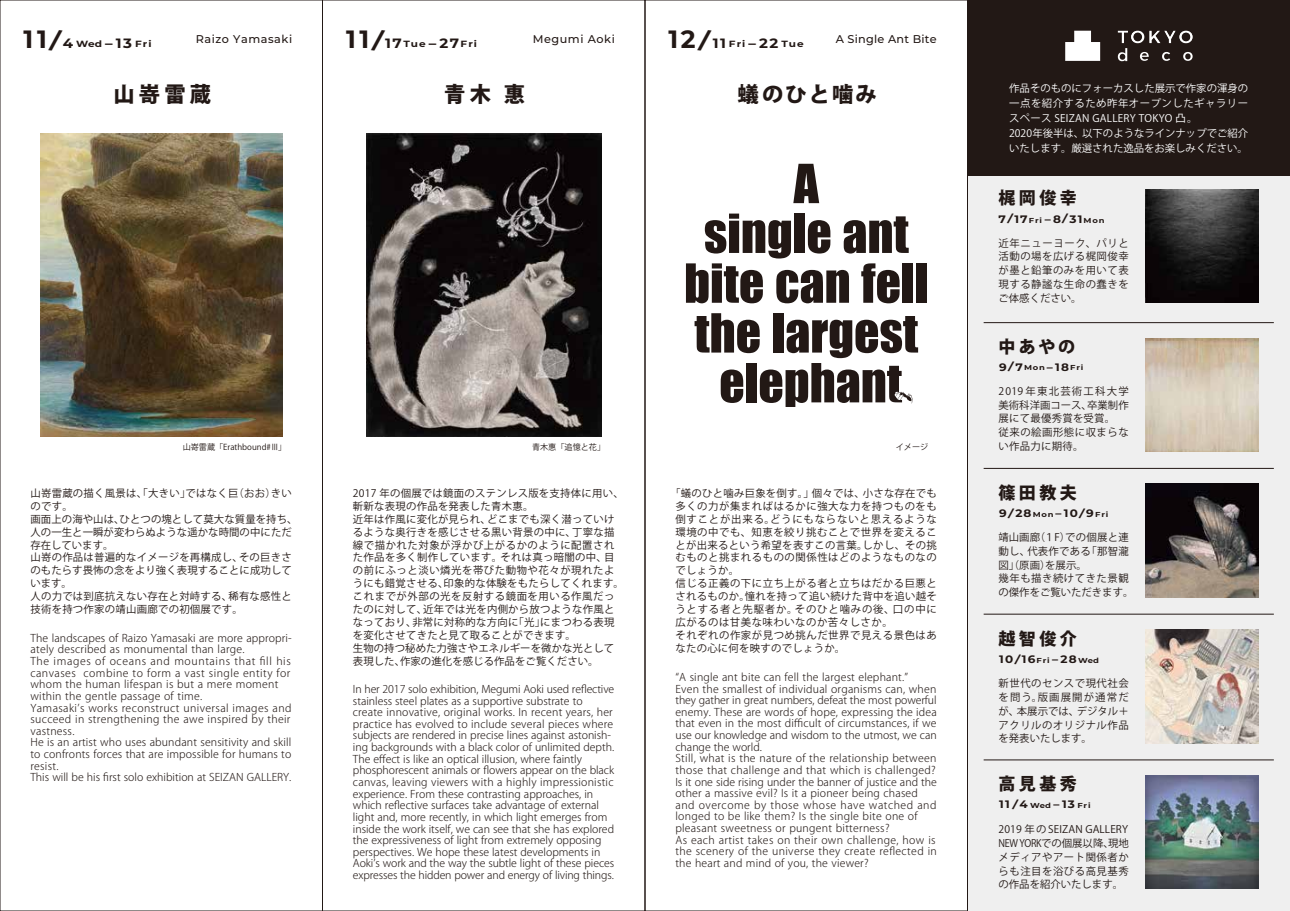
<style>
.page{position:relative;width:1290px;height:911px;background:#fff}
.page>*{position:absolute;margin:0;border:0;box-sizing:border-box;transform-origin:0 0}
.t1{font:700 25px "Montserrat";color:#221815}
.t2{font:800 21.25px "Koz Go Pro";letter-spacing:.15em;color:#221815}
.t3{font:800 17px "Koz Go Pro";letter-spacing:.2em;color:#221815}
.t4{font:500 11.25px "Montserrat";letter-spacing:.05em;color:#221815}
.t5{font:500 11.25px "Montserrat";letter-spacing:.025em;color:#221815}
.t6{font:700 10.75px "Montserrat";letter-spacing:.1em;color:#221815;scale:1.11 1}
.t7{font:300 10.62px/11.6px "Koz Go Pro";letter-spacing:.015em;color:#221815}
.t8{font:10.38px/12.9px "Koz Go Pro";letter-spacing:.025em;color:#221815}
.t9{font:10.38px/12.9px "Koz Go Pro";letter-spacing:.05em;color:#221815}
.t10{font:10.38px/15px "Koz Go Pro";color:#fff}
.t11{font:700 9px "Montserrat";letter-spacing:.1em;color:#221815;scale:1.17 1}
.t12{font:8.12px "Koz Go Pro";color:#221815}
.t13{font:700 7.25px "Montserrat";letter-spacing:.1em;color:#221815;scale:1.17 1}
.s1{font-size:13.5px}
.s2{font-family:"Hiragino Sans W4"}
.s3{font-size:7.25px}
.s4{font-size:10.75px}
</style>
<div class="page">
<div style="left:967px;top:0;width:323px;height:911px;background:#efefef"></div>
<div style="left:967px;top:0;width:323px;height:175px;background:#221815"></div>
<hr style="left:983px;top:322px;width:291px;height:1px;background:#221815">
<hr style="left:983px;top:468px;width:291px;height:1px;background:#221815">
<hr style="left:983px;top:614px;width:291px;height:1px;background:#221815">
<hr style="left:983px;top:759px;width:291px;height:1px;background:#221815">
<img style="left:1145px;top:338px;width:114px;height:113px">
<img style="left:1145px;top:484px;width:114px;height:113px">
<img style="left:1145px;top:629px;width:114px;height:114px">
<img style="left:40px;top:134px;width:242px;height:303px">
<img style="left:366px;top:134px;width:235px;height:303px">
<img style="left:1145px;top:189px;width:114px;height:114px">
<img style="left:1145px;top:775px;width:114px;height:113px">
<svg style="left:793px;top:164px;width:26px;height:39px"></svg>
<svg style="left:686px;top:213px;width:223px;height:90px"></svg>
<div style="left:903px;top:263px;width:10px;height:40px;background:#221815"></div>
<div style="left:916px;top:263px;width:10px;height:40px;background:#221815"></div>
<svg style="left:694px;top:313px;width:224px;height:94px"></svg>
<svg style="left:1065px;top:31px;width:35px;height:30px"></svg>
<svg style="left:1118px;top:31px;width:74px;height:30px"></svg>
<h1 class="t1" style="left:24px;top:21px;width:25px">11</h1>
<p class="t11" style="left:63px;top:38px;width:77px"><span class="s1">4</span> Wed <span class="s1">–13</span> Fri</p>
<p class="t4" style="left:533px;top:31px;width:84px">Megumi Aoki</p>
<h2 class="t2" style="left:444px;top:80px;width:82px">青木 惠</h2>
<h1 class="t1" style="left:346px;top:21px;width:25px">11</h1>
<p class="t11" style="left:385px;top:38px;width:80px"><span class="s1">17</span>Tue <span class="s1">–27</span>Fri</p>
<p class="t4" style="left:196px;top:31px;width:98px">Raizo Yamasaki</p>
<h2 class="t2" style="left:113px;top:80px;width:99px">山嵜雷蔵</h2>
<h1 class="t1" style="left:668px;top:21px;width:29px">12</h1>
<p class="t11" style="left:713px;top:38px;width:79px"><span class="s1">11</span> Fri <span class="s1">–22</span> Tue</p>
<p class="t5" style="left:836px;top:31px;width:103px">A Single Ant Bite</p>
<h2 class="t2" style="left:737px;top:80px;width:141px">蟻のひと噛み</h2>
<p class="t10" style="left:1009px;top:80px;width:241px">作品そのものにフォーカスした展示で作家の渾身の一点を紹介するため昨年オープンしたギャラリースペース SEIZAN GALLERY TOKYO <span class="s2">凸</span>。<br>2020年後半は、以下のようなラインナップでご紹介いたします。厳選された逸品をお楽しみください。</p>
<h3 class="t3" style="left:998px;top:187px;width:80px">梶岡俊幸</h3>
<p class="t6" style="left:998px;top:211px;width:8px">7</p>
<p class="t6" style="left:1014px;top:211px;width:43px">17<span class="s3">Fri</span> –8</p>
<p class="t13" style="left:1069px;top:215px;width:32px"><span class="s4">31</span>Mon</p>
<p class="t8" style="left:998px;top:236px;width:132px;line-height:13.8px;text-align:justify">近年ニューヨーク、パリと活動の場を広げる梶岡俊幸が墨と鉛筆のみを用いて表現する静謐な生命の蠢きをご体感ください。</p>
<h3 class="t3" style="left:998px;top:336px;width:78px">中あやの</h3>
<p class="t6" style="left:999px;top:359px;width:8px">9</p>
<p class="t13" style="left:1015px;top:363px;width:60px"><span class="s4">7</span>Mon<span class="s4">–18</span>Fri</p>
<p class="t12" style="left:183px;top:441px;width:105px">山嵜雷蔵「Erathbound#Ⅲ」</p>
<p class="t12" style="left:532px;top:441px;width:75px">青木惠「追憶と花」</p>
<p class="t12" style="left:896px;top:441px;width:34px">イメージ</p>
<p class="t8" style="left:998px;top:384px;width:132px;line-height:13.8px">2019年東北芸術工科大学美術科洋画コース、卒業制作展にて最優秀賞を受賞。<br>従来の絵画形態に収まらない作品力に期待。</p>
<p class="t8" style="left:30px;top:487px;width:269px">山嵜雷蔵の描く風景は、「大きい」ではなく巨（おお）きいのです。<br>画面上の海や山は、ひとつの塊として莫大な質量を持ち、人の一生と一瞬が変わらぬような遥かな時間の中にただ存在しています。<br>山嵜の作品は普遍的なイメージを再構成し、その巨きさのもたらす畏怖の念をより強く表現することに成功しています。<br>人の力では到底抗えない存在と対峙する、稀有な感性と技術を持つ作家の靖山画廊での初個展です。</p>
<p class="t7" style="left:30px;top:632px;width:263px">The landscapes of Raizo Yamasaki are more appropri&shy;ately described as monumental than large.<br>The images of oceans and mountains that fill his canvases combine to form a vast single entity for whom the human lifespan is but a mere moment within the gentle passage of time.<br>Yamasakiʼs works reconstruct universal images and succeed in strengthening the awe inspired by their vastness.<br>He is an artist who uses abundant sensitivity and skill to confronts forces that are impossible for humans to resist.<br>This will be his first solo exhibition at SEIZAN GALLERY.</p>
<p class="t8" style="left:353px;top:487px;width:273px">2017 年の個展では鏡面のステンレス版を支持体に用い、斬新な表現の作品を発表した青木惠。<br>近年は作風に変化が見られ、どこまでも深く潜っていけるような奥行きを感じさせる黒い背景の中に、丁寧な描線で描かれた対象が浮かび上がるかのように配置された作品を多く制作しています。それは真っ暗闇の中、目の前にふっと淡い燐光を帯びた動物や花々が現れたようにも錯覚させる、印象的な体験をもたらしてくれます。これまでが外部の光を反射する鏡面を用いる作風だったのに対して、近年では光を内側から放つような作風となっており、非常に対称的な方向に「光」にまつわる表現を変化させてきたと見て取ることができます。<br>生物の持つ秘めた力強さやエネルギーを微かな光として表現した、作家の進化を感じる作品をご覧ください。</p>
<p class="t7" style="left:353px;top:683px;width:263px">In her 2017 solo exhibition, Megumi Aoki used reflective stainless steel plates as a supportive substrate to create innovative, original works. In recent years, her practice has evolved to include several pieces where subjects are rendered in precise lines against astonish&shy;ing backgrounds with a black color of unlimited depth.<br>The effect is like an optical illusion, where faintly phosphorescent animals or flowers appear on the black canvas, leaving viewers with a highly impressionistic experience. From these contrasting approaches, in which reflective surfaces take advantage of external light and, more recently, in which light emerges from inside the work itself, we can see that she has explored the expressiveness of light from extremely opposing perspectives. We hope these latest developments in Aokiʼs work and the way the subtle light of these pieces expresses the hidden power and energy of living things.</p>
<p class="t9" style="left:675px;top:487px;width:263px">「蟻のひと噛み巨象を倒す。」個々では、小さな存在でも多くの力が集まればはるかに強大な力を持つものをも倒すことが出来る。どうにもならないと思えるような環境の中でも、知恵を絞り挑むことで世界を変えることが出来るという希望を表すこの言葉。しかし、その挑むものと挑まれるものの関係性はどのようなものなのでしょうか。<br>信じる正義の下に立ち上がる者と立ちはだかる巨悪とされるものか。憧れを持って追い続けた背中を追い越そうとする者と先駆者か。そのひと噛みの後、口の中に広がるのは甘美な味わいなのか苦々しさか。<br>それぞれの作家が見つめ挑んだ世界で見える景色はあなたの心に何を映すのでしょうか。</p>
<p class="t7" style="left:675px;top:671px;width:263px">“A single ant bite can fell the largest elephant.”<br>Even the smallest of individual organisms can, when they gather in great numbers, defeat the most powerful enemy. These are words of hope, expressing the idea that even in the most difficult of circumstances, if we use our knowledge and wisdom to the utmost, we can change the world.<br>Still, what is the nature of the relationship between those that challenge and that which is challenged?<br>Is it one side rising under the banner of justice and the other a massive evil? Is it a pioneer being chased and overcome by those whose have watched and longed to be like them? Is the single bite one of pleasant sweetness or pungent bitterness?<br>As each artist takes on their own challenge, how is the scenery of the universe they create reflected in the heart and mind of you, the viewer?</p>
<h3 class="t3" style="left:998px;top:481px;width:80px">篠田教夫</h3>
<p class="t6" style="left:999px;top:505px;width:8px">9</p>
<p class="t6" style="left:1015px;top:505px;width:58px">28<span class="s3">Mon</span>–10</p>
<p class="t13" style="left:1086px;top:509px;width:20px"><span class="s4">9</span>Fri</p>
<p class="t8" style="left:998px;top:531px;width:136px;line-height:13.8px">靖山画廊（１F）での個展と連動し、代表作である「那智瀧図」（原画）を展示。<br>幾年も描き続けてきた景観の傑作をご覧いただきます。</p>
<h3 class="t3" style="left:998px;top:627px;width:80px">越智俊介</h3>
<p class="t6" style="left:999px;top:651px;width:14px">10</p>
<p class="t13" style="left:1022px;top:655px;width:67px"><span class="s4">16</span>Fri <span class="s4">–28</span>Wed</p>
<p class="t8" style="left:998px;top:677px;width:132px;line-height:13.8px;text-align:justify">新世代のセンスで現代社会を問う。版画展開が通常だが、本展示では、デジタル＋アクリルのオリジナル作品を発表いたします。</p>
<h3 class="t3" style="left:998px;top:773px;width:80px">高見基秀</h3>
<p class="t6" style="left:999px;top:797px;width:11px">11</p>
<p class="t13" style="left:1019px;top:800px;width:62px"><span class="s4">4</span> Wed <span class="s4">–13</span> Fri</p>
<p class="t8" style="left:998px;top:823px;width:132px;line-height:13.8px;text-align:justify">2019 年のSEIZAN GALLERY NEW YORKでの個展以降、現地メディアやアート関係者からも注目を浴びる高見基秀の作品を紹介いたします。</p>
</div>
